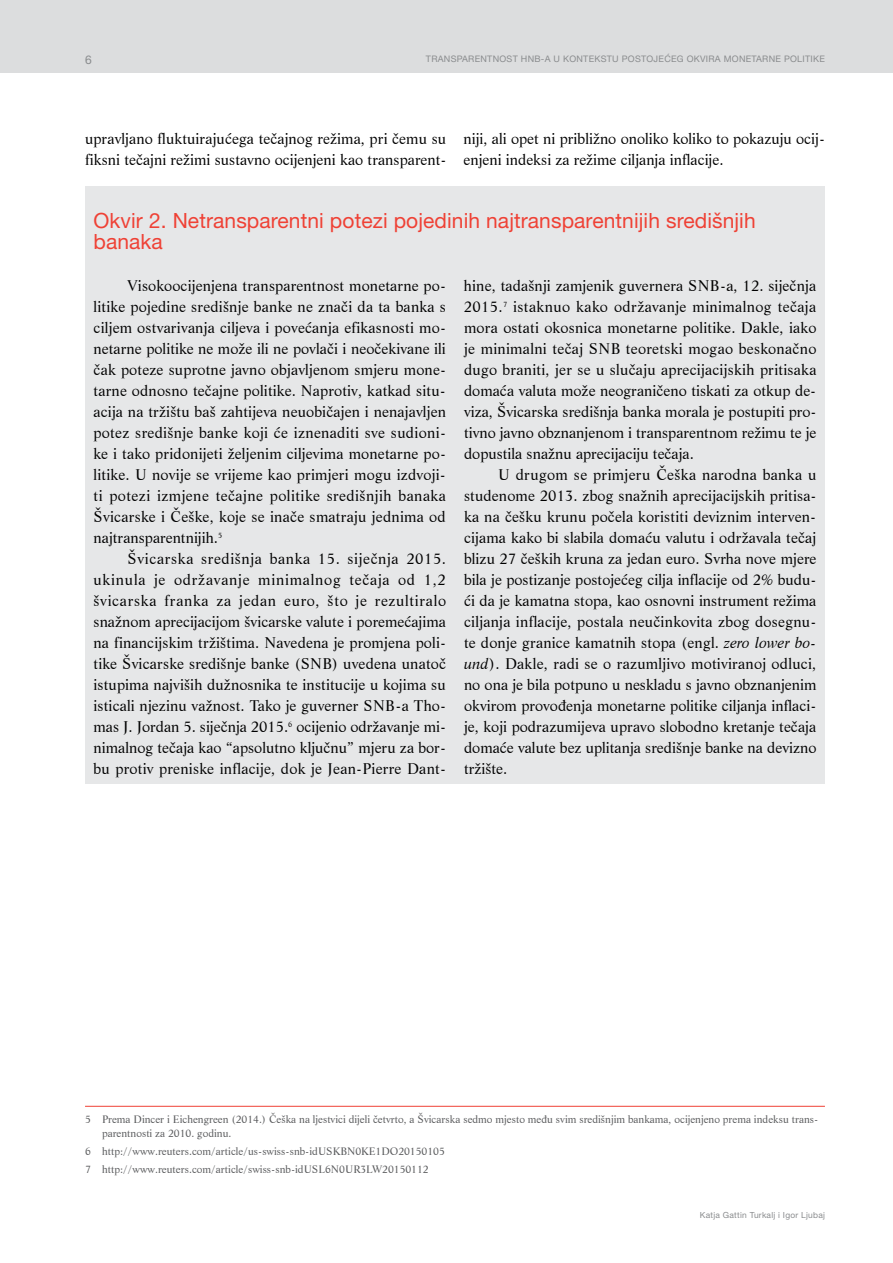
<style>
.page{position:relative;width:893px;height:1263px;background:#fff}
.page>*{position:absolute;margin:0;border:0;box-sizing:border-box;transform-origin:0 0}
.t1{font:21px/21px "Helvetica Neue LT Pro";letter-spacing:.005em;color:#ef4135}
.t2{font:15px/21px "Life L2";color:#000;text-align:justify}
.t3{font:12px "Helvetica Neue LT Pro";color:#8a8c8e}
.t4{font:10.5px/13.5px "Life L2";color:#58595b}
.t5{font:9px "Helvetica Neue LT Pro";letter-spacing:.03em;color:#8a8c8e}
.t6{font:8.4px "Helvetica Neue LT Pro";letter-spacing:.03em;color:#8a8c8e}
.s1{font-style:italic}
</style>
<div class="page">
<div style="left:0;top:0;width:893px;height:72px;background:#dcddde"></div>
<div style="left:85px;top:186px;width:740px;height:597px;background:#e6e7e8"></div>
<hr style="left:85px;top:1106px;width:740px;height:1px;background:#ef4135">
<p class="t3" style="left:85px;top:52px;width:8px">6</p>
<p class="t5" style="left:426px;top:53px;width:13px">Transparentnost</p>
<p class="t5" style="left:521px;top:53px;width:50px">HNB-a u kontekstu</p>
<p class="t5" style="left:622px;top:53px;width:7px">postoje</p>
<p class="t5" style="left:664px;top:53px;width:30px">ćeg okvira</p>
<p class="t5" style="left:724px;top:53px;width:8px">monetarne</p>
<p class="t5" style="left:784px;top:53px;width:6px">politike</p>
<p class="t2" style="left:85px;top:128px;width:363px">upravljano fluktuirajućega tečajnog režima, pri čemu su fiksni tečajni režimi sustavno ocijenjeni kao transparent-</p>
<p class="t2" style="left:463px;top:128px;width:360px">niji, ali opet ni približno onoliko koliko to pokazuju ocij&shy;enjeni indeksi za režime ciljanja inflacije.</p>
<h1 class="t1" style="left:94px;top:210px;width:664px">Okvir 2. Netransparentni potezi pojedinih najtransparentnijih središnjih banaka</h1>
<p class="t2" style="left:94px;top:275px;width:354px;text-indent:34px">Visokoocijenjena transparentnost monetarne po&shy;litike pojedine središnje banke ne znači da ta banka s ciljem ostvarivanja ciljeva i povećanja efikasnosti mo&shy;netarne politike ne može ili ne povlači i neočekivane ili čak poteze suprotne javno objavljenom smjeru mone&shy;tarne odnosno tečajne politike. Naprotiv, katkad situ&shy;acija na tržištu baš zahtijeva neuobičajen i nenajavljen potez središnje banke koji će iznenaditi sve sudioni&shy;ke i tako pridonijeti željenim ciljevima monetarne po&shy;litike. U novije se vrijeme kao primjeri mogu izdvoji&shy;ti potezi izmjene tečajne politike središnjih banaka Švicarske i Češke, koje se inače smatraju jednima od najtransparentnijih.<sup>5</sup></p>
<p class="t2" style="left:94px;top:548px;width:354px;text-indent:34px">Švicarska središnja banka 15. siječnja 2015. ukinula je održavanje minimalnog tečaja od 1,2 švicarska franka za jedan euro, što je rezultiralo snažnom aprecijacijom švicarske valute i poremećajima na financijskim tržištima. Navedena je promjena poli&shy;tike Švicarske središnje banke (SNB) uvedena unatoč istupima najviših dužnosnika te institucije u kojima su isticali njezinu važnost. Tako je guverner SNB-a Tho&shy;mas J. Jordan 5. siječnja 2015.<sup>6</sup> ocijenio održavanje mi&shy;nimalnog tečaja kao “apsolutno ključnu” mjeru za bor&shy;bu protiv preniske inflacije, dok je Jean-Pierre Dant-</p>
<p class="t2" style="left:464px;top:275px;width:354px">hine, tadašnji zamjenik guvernera SNB-a, 12. siječnja 2015.<sup>7</sup> istaknuo kako održavanje minimalnog tečaja mora ostati okosnica monetarne politike. Dakle, iako je minimalni tečaj SNB teoretski mogao beskonačno dugo braniti, jer se u slučaju aprecijacijskih pritisaka domaća valuta može neograničeno tiskati za otkup de&shy;viza, Švicarska središnja banka morala je postupiti pro&shy;tivno javno obznanjenom i transparentnom režimu te je dopustila snažnu aprecijaciju tečaja.</p>
<p class="t2" style="left:464px;top:464px;width:354px;text-indent:34px">U drugom se primjeru Češka narodna banka u studenome 2013. zbog snažnih aprecijacijskih pritisa&shy;ka na češku krunu počela koristiti deviznim interven&shy;cijama kako bi slabila domaću valutu i održavala tečaj blizu 27 čeških kruna za jedan euro. Svrha nove mjere bila je postizanje postojećeg cilja inflacije od 2% budu&shy;ći da je kamatna stopa, kao osnovni instrument režima ciljanja inflacije, postala neučinkovita zbog dosegnu&shy;te donje granice kamatnih stopa (engl. <span class="s1">zero lower bo&shy;und</span>). Dakle, radi se o razumljivo motiviranoj odluci, no ona je bila potpuno u neskladu s javno obznanjenim okvirom provođenja monetarne politike ciljanja inflaci&shy;je, koji podrazumijeva upravo slobodno kretanje tečaja domaće valute bez uplitanja središnje banke na devizno tržište.</p>
<p class="t4" style="left:102px;top:1112px;width:716px;text-indent:-17px">5 Prema Dincer i Eichengreen (2014.) Češka na ljestvici dijeli četvrto, a Švicarska sedmo mjesto među svim središnjim bankama, ocijenjeno prema indeksu trans&shy;parentnosti za 2010. godinu.</p>
<p class="t4" style="left:85px;top:1142px;width:361px;line-height:17.7px">6 http://www.reuters.com/article/us-swiss-snb-idUSKBN0KE1DO20150105<br>7 http://www.reuters.com/article/swiss-snb-idUSL6N0UR3LW20150112</p>
<p class="t6" style="left:700px;top:1210px;width:127px">Katja Gattin Turkalj i Igor Ljubaj</p>
</div>
